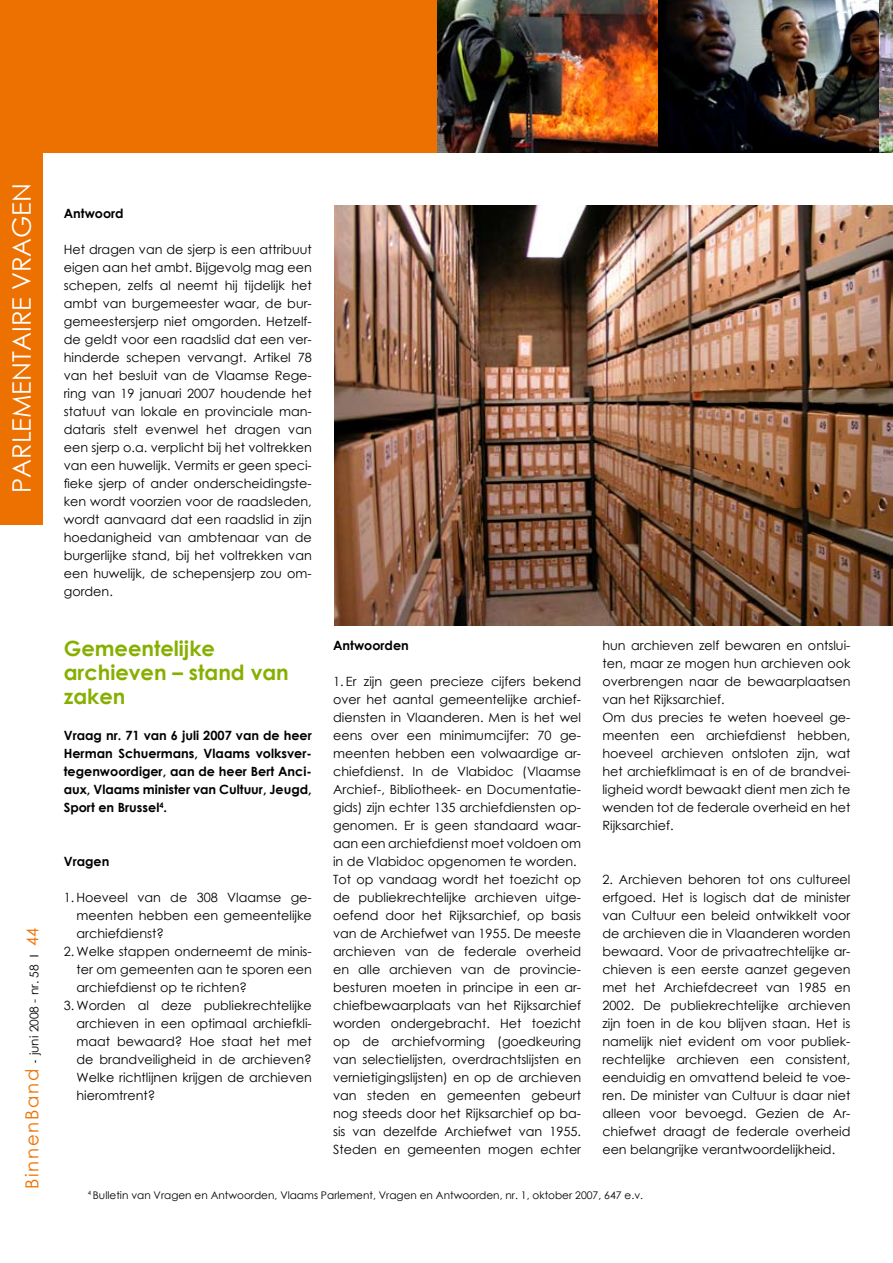
<style>
.page{position:relative;width:893px;height:1263px;background:#fff}
.page>*{position:absolute;margin:0;border:0;box-sizing:border-box;transform-origin:0 0}
.t1{font:25.5px "Century Gothic";color:#fff}
.t2{font:700 21px/24px "Century Gothic";color:#87af00}
.t3{font:12.75px/18px "Century Gothic";color:#000;text-align:justify}
.t4{font:700 12.75px/18px "Century Gothic";color:#000;text-align:justify}
.t5{font:12px "Century Gothic";color:#000}
.t6{font:10.5px "Century Gothic";color:#000}
.s1{font-size:18px;color:#ed7100}
.s2{font-family:"Gill Sans";font-stretch:condensed;font-size:12.75px}
.s3{font-size:16.5px;color:#ed7100}
</style>
<div class="page">
<div style="left:0;top:0;width:438px;height:152px;background:#ed7100"></div>
<img style="left:437px;top:0;width:442px;height:152px">
<img style="left:879px;top:0;width:14px;height:152px">
<div style="left:0;top:152px;width:43px;height:372px;background:#ed7100"></div>
<img style="left:334px;top:206px;width:559px;height:419px">
<h1 class="t1" style="left:4px;top:493px;width:311px;rotate:-90deg">PARLEMENTAIRE VRAGEN</h1>
<p class="t5" style="left:26px;top:1189px;width:263px;rotate:-90deg"><span class="s1">BinnenBand</span> <span class="s2">-</span> juni 2008 - nr. 58 <span class="s2">l</span> <span class="s3">44</span></p>
<p class="t4" style="left:64px;top:204px;width:61px">Antwoord</p>
<p class="t3" style="left:64px;top:240px;width:250px">Het dragen van de sjerp is een attribuut eigen aan het ambt. Bijgevolg mag een schepen, zelfs al neemt hij tijdelijk het ambt van burgemeester waar, de bur&shy;gemeestersjerp niet omgorden. Hetzelf&shy;de geldt voor een raadslid dat een ver&shy;hinderde schepen vervangt. Artikel 78 van het besluit van de Vlaamse Rege&shy;ring van 19 januari 2007 houdende het statuut van lokale en provinciale man&shy;dataris stelt evenwel het dragen van een sjerp o.a. verplicht bij het voltrekken van een huwelijk. Vermits er geen speci&shy;fieke sjerp of ander onderscheidingste&shy;ken wordt voorzien voor de raadsleden, wordt aanvaard dat een raadslid in zijn hoedanigheid van ambtenaar van de burgerlijke stand, bij het voltrekken van een huwelijk, de schepensjerp zou om&shy;gorden.</p>
<h2 class="t2" style="left:64px;top:635px;width:227px">Gemeentelijke archieven – stand van zaken</h2>
<p class="t4" style="left:64px;top:726px;width:250px">Vraag nr. 71 van 6 juli 2007 van de heer Herman Schuermans, Vlaams volksver&shy;tegenwoordiger, aan de heer Bert Anci&shy;aux, Vlaams minister van Cultuur, Jeugd, Sport en Brussel<sup>4</sup>.</p>
<p class="t3" style="left:602px;top:636px;width:250px;text-align:left">hun archieven zelf bewaren en ontslui&shy;ten, maar ze mogen hun archieven ook overbrengen naar de bewaarplaatsen van het Rijksarchief.<br>Om dus precies te weten hoeveel ge&shy;meenten een archiefdienst hebben, hoeveel archieven ontsloten zijn, wat het archiefklimaat is en of de brandvei&shy;ligheid wordt bewaakt dient men zich te wenden tot de federale overheid en het Rijksarchief.</p>
<p class="t4" style="left:333px;top:635px;width:77px">Antwoorden</p>
<p class="t3" style="left:333px;top:672px;width:250px;text-align:left">1. Er zijn geen precieze cijfers bekend over het aantal gemeentelijke archief&shy;diensten in Vlaanderen. Men is het wel eens over een minimumcijfer: 70 ge&shy;meenten hebben een volwaardige ar&shy;chiefdienst. In de Vlabidoc (Vlaamse Archief-, Bibliotheek- en Documentatie&shy;gids) zijn echter 135 archiefdiensten op&shy;genomen. Er is geen standaard waar&shy;aan een archiefdienst moet voldoen om in de Vlabidoc opgenomen te worden.<br>Tot op vandaag wordt het toezicht op de publiekrechtelijke archieven uitge&shy;oefend door het Rijksarchief, op basis van de Archiefwet van 1955. De meeste archieven van de federale overheid en alle archieven van de provincie&shy;besturen moeten in principe in een ar&shy;chiefbewaarplaats van het Rijksarchief worden ondergebracht. Het toezicht op de archiefvorming (goedkeuring van selectielijsten, overdrachtslijsten en vernietigingslijsten) en op de archieven van steden en gemeenten gebeurt nog steeds door het Rijksarchief op ba&shy;sis van dezelfde Archiefwet van 1955.<br>Steden en gemeenten mogen echter</p>
<p class="t4" style="left:64px;top:852px;width:47px">Vragen</p>
<p class="t3" style="left:77px;top:888px;width:237px;text-indent:-13px">1. Hoeveel van de 308 Vlaamse ge&shy;meenten hebben een gemeentelijke archiefdienst?</p>
<p class="t3" style="left:77px;top:942px;width:237px;text-indent:-13px">2. Welke stappen onderneemt de minis&shy;ter om gemeenten aan te sporen een archiefdienst op te richten?</p>
<p class="t3" style="left:77px;top:996px;width:237px;text-indent:-13px">3. Worden al deze publiekrechtelijke archieven in een optimaal archiefkli&shy;maat bewaard? Hoe staat het met de brandveiligheid in de archieven?<br>Welke richtlijnen krijgen de archieven hieromtrent?</p>
<p class="t3" style="left:602px;top:870px;width:250px">2. Archieven behoren tot ons cultureel erfgoed. Het is logisch dat de minister van Cultuur een beleid ontwikkelt voor de archieven die in Vlaanderen worden bewaard. Voor de privaatrechtelijke ar&shy;chieven is een eerste aanzet gegeven met het Archiefdecreet van 1985 en 2002. De publiekrechtelijke archieven zijn toen in de kou blijven staan. Het is namelijk niet evident om voor publiek&shy;rechtelijke archieven een consistent, eenduidig en omvattend beleid te voe&shy;ren. De minister van Cultuur is daar niet alleen voor bevoegd. Gezien de Ar&shy;chiefwet draagt de federale overheid een belangrijke verantwoordelijkheid.</p>
<p class="t6" style="left:88px;top:1187px;width:557px"><sup>4</sup> Bulletin van Vragen en Antwoorden, Vlaams Parlement, Vragen en Antwoorden, nr. 1, oktober 2007, 647 e.v.</p>
</div>
